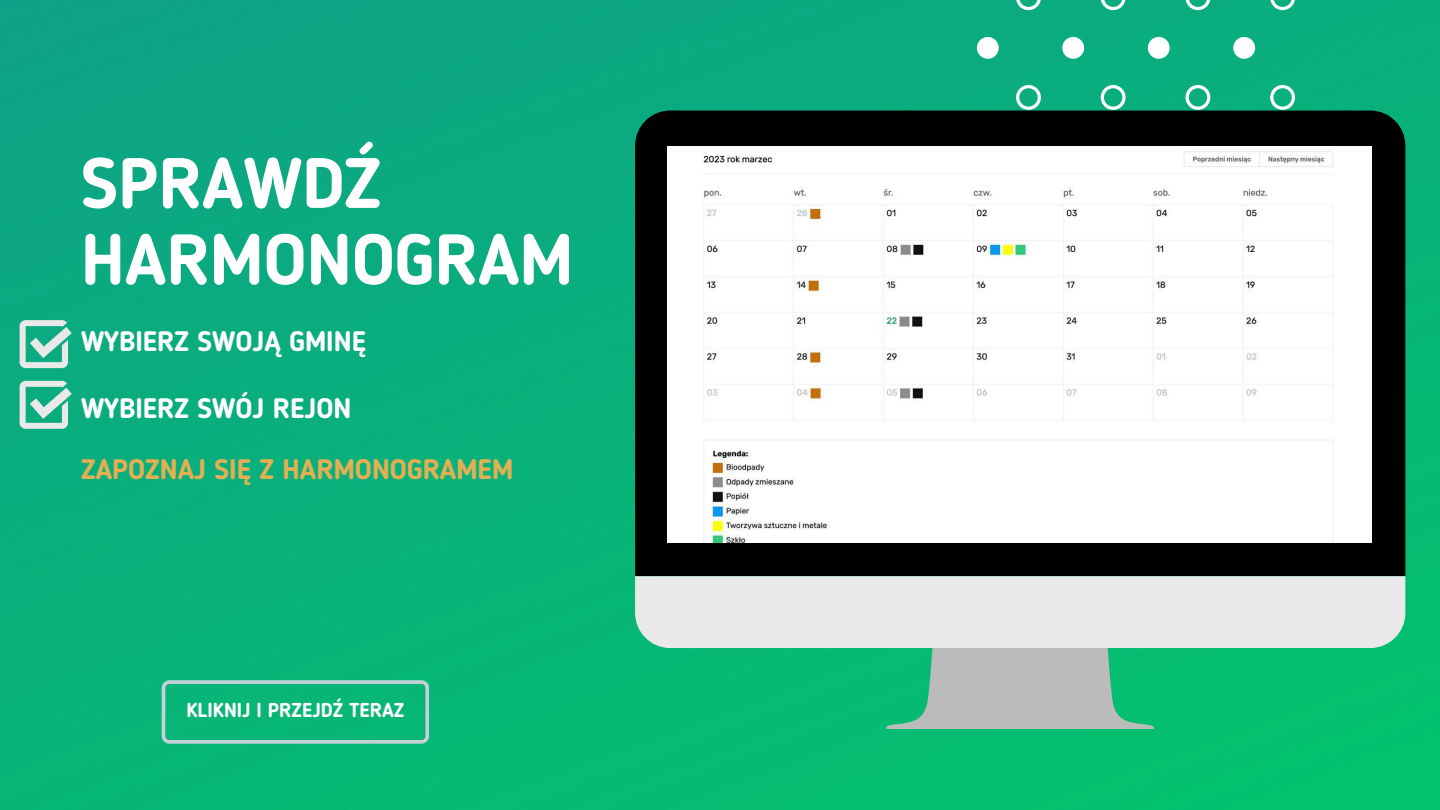
<style>
.page{position:relative;width:1440px;height:810px;background:#fff}
.page>*{position:absolute;margin:0;border:0;box-sizing:border-box;transform-origin:0 0}
.t1{font:700 70.7px/76.3px "Blogger Sans";color:#fff}
.t2{font:700 28px "Blogger Sans";color:#fff}
.t3{font:700 28px "Blogger Sans";color:#e3af53}
.t4{font:700 20px "Blogger Sans";color:#fff}
</style>
<div class="page">
<img style="left:0;top:0;width:1440px;height:810px">
<div style="left:1016px;top:0;width:279px;height:111px;background:#0aad7e"></div>
<svg style="left:977px;top:37px;width:278px;height:74px;fill:#0aad7e"></svg>
<svg style="left:162px;top:680px;width:267px;height:64px"></svg>
<div style="left:635px;top:111px;width:770px;height:465px;background:#000"></div>
<div style="left:635px;top:576px;width:770px;height:72px;background:#e9e9e9"></div>
<svg style="left:886px;top:648px;width:269px;height:81px"></svg>
<img style="left:668px;top:147px;width:704px;height:396px">
<svg style="left:20px;top:320px;width:52px;height:48px"></svg>
<svg style="left:20px;top:381px;width:52px;height:48px"></svg>
<h1 class="t1" style="left:81px;top:151px;width:494px">SPRAWDŹ<br>HARMONOGRAM</h1>
<p class="t2" style="left:81px;top:330px;width:287px">WYBIERZ SWOJĄ GMINĘ</p>
<p class="t2" style="left:81px;top:397px;width:272px">WYBIERZ SWÓJ REJON</p>
<p class="t3" style="left:81px;top:458px;width:434px">ZAPOZNAJ SIĘ Z HARMONOGRAMEM</p>
<p class="t4" style="left:186px;top:702px;width:220px">KLIKNIJ I PRZEJDŹ TERAZ</p>
</div>
